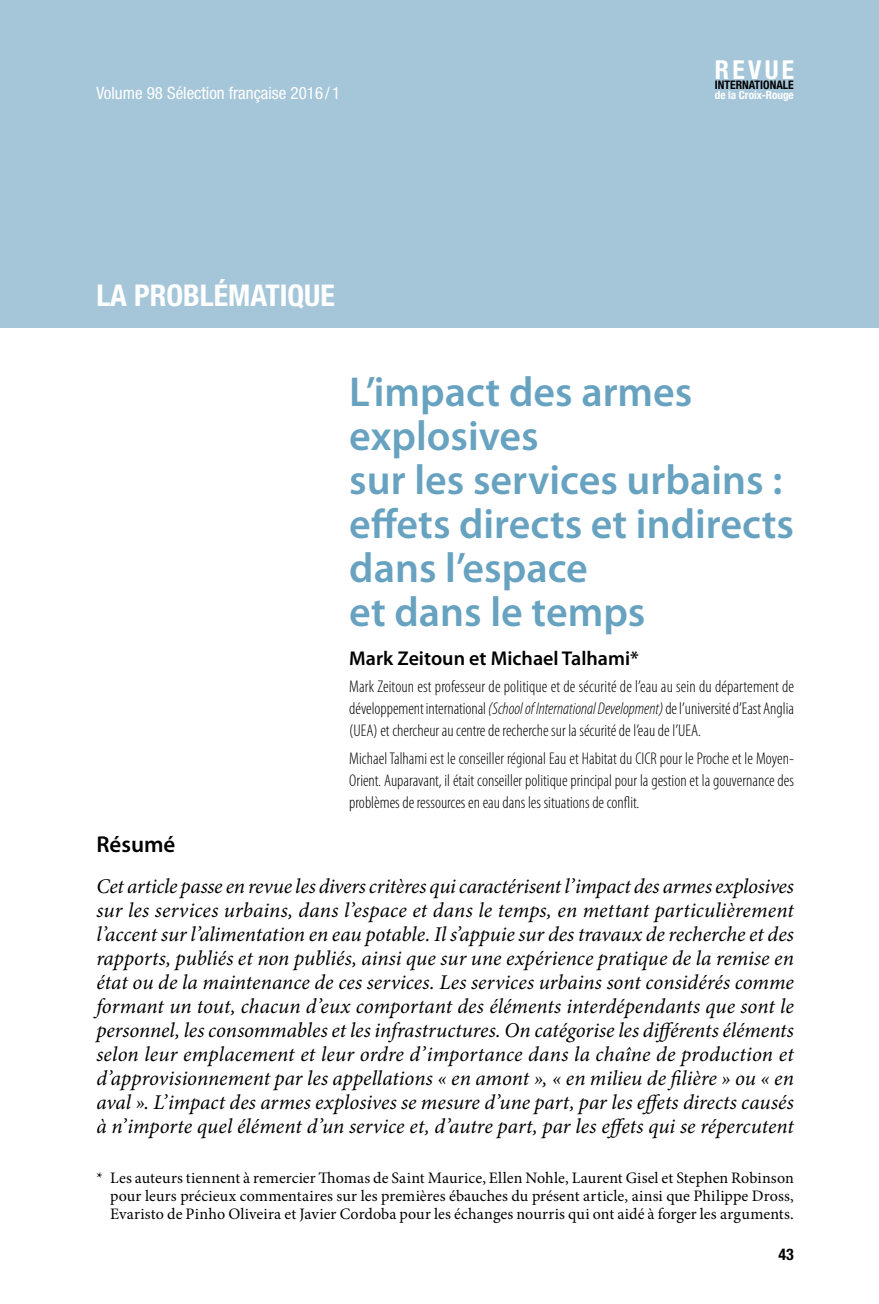
<style>
.page{position:relative;width:879px;height:1304px;background:#fff}
.page>*{position:absolute;margin:0;border:0;box-sizing:border-box;transform-origin:0 0}
.Titre_article{font:600 42px/44px "Myriad Pro";color:#67a2c0}
.Chapitre{font:700 condensed 30px "Helvetica Neue";color:#fff}
.t1{font:700 condensed 26.2px "Helvetica Neue";letter-spacing:.13em;color:#fff}
.Head1{font:600 23px "Myriad Pro";color:#000}
.Intro{font:italic 21px/24px "Minion Pro";color:#000;text-align:justify}
.Auteur_article{font:600 20px "Myriad Pro";color:#000}
.Exergue{font:300 condensed 17px/22px "Myriad Pro";color:#000;text-align:justify}
.t2{font:condensed 17px "Helvetica Neue LT Std";color:#fff}
.notes{font:16px/18px "Minion Pro";letter-spacing:.005em;color:#000;text-align:justify}
.t3{font:700 condensed 16px "Helvetica Neue";color:#000}
.t4{font:700 condensed 11.8px "Helvetica Neue";color:#000}
.t5{font:700 condensed 11.4px "Helvetica Neue";color:#fff}
.s1{font-style:italic}
</style>
<div class="page">
<div style="left:0;top:0;width:879px;height:328px;background:#a5c6d9"></div>
<p class="t2" style="left:96px;top:83px;width:245px">Volume 98 Sélection française 2016 / 1</p>
<p class="t1" style="left:715px;top:54px;width:81px">REVUE</p>
<p class="t4" style="left:715px;top:78px;width:80px">INTERNATIONALE</p>
<p class="t5" style="left:715px;top:88px;width:80px">de la Croix-Rouge</p>
<p class="Chapitre" style="left:96px;top:277px;width:240px">LA PROBLÉMATIQUE</p>
<p class="Titre_article" style="left:349px;top:369px;width:446px">L’impact des armes explosives<br>sur les services urbains : effets directs et indirects dans l’espace<br>et dans le temps</p>
<p class="Auteur_article" style="left:349px;top:645px;width:291px">Mark Zeitoun et Michael Talhami*</p>
<p class="Exergue" style="left:349px;top:676px;width:446px">Mark Zeitoun est professeur de politique et de sécurité de l’eau au sein du département de développement international <span class="s1">(School of International Development)</span> de l’université d’East Anglia (UEA) et chercheur au centre de recherche sur la sécurité de l’eau de l’UEA.</p>
<p class="Exergue" style="left:349px;top:748px;width:446px">Michael Talhami est le conseiller régional Eau et Habitat du CICR pour le Proche et le Moyen-Orient. Auparavant, il était conseiller politique principal pour la gestion et la gouvernance des problèmes de ressources en eau dans les situations de conflit.</p>
<p class="Head1" style="left:96px;top:830px;width:81px">Résumé</p>
<p class="Intro" style="left:96px;top:874px;width:699px">Cet article passe en revue les divers critères qui caractérisent l’impact des armes explosives sur les services urbains, dans l’espace et dans le temps, en mettant particulièrement l’accent sur l’alimentation en eau potable. Il s’appuie sur des travaux de recherche et des rapports, publiés et non publiés, ainsi que sur une expérience pratique de la remise en état ou de la maintenance de ces services. Les services urbains sont considérés comme formant un tout, chacun d’eux comportant des éléments interdépendants que sont le personnel, les consommables et les infrastructures. On catégorise les différents éléments selon leur emplacement et leur ordre d’importance dans la chaîne de production et d’approvisionnement par les appellations « en amont », « en milieu de filière » ou « en aval ». L’impact des armes explosives se mesure d’une part, par les effets directs causés à n’importe quel élément d’un service et, d’autre part, par les effets qui se répercutent</p>
<p class="notes" style="left:110px;top:1169px;width:685px;text-indent:-14px">* Les auteurs tiennent à remercier Thomas de Saint Maurice, Ellen Nohle, Laurent Gisel et Stephen Robinson pour leurs précieux commentaires sur les premières ébauches du présent article, ainsi que Philippe Dross, Evaristo de Pinho Oliveira et Javier Cordoba pour les échanges nourris qui ont aidé à forger les arguments.</p>
<p class="t3" style="left:778px;top:1244px;width:17px">43</p>
</div>
